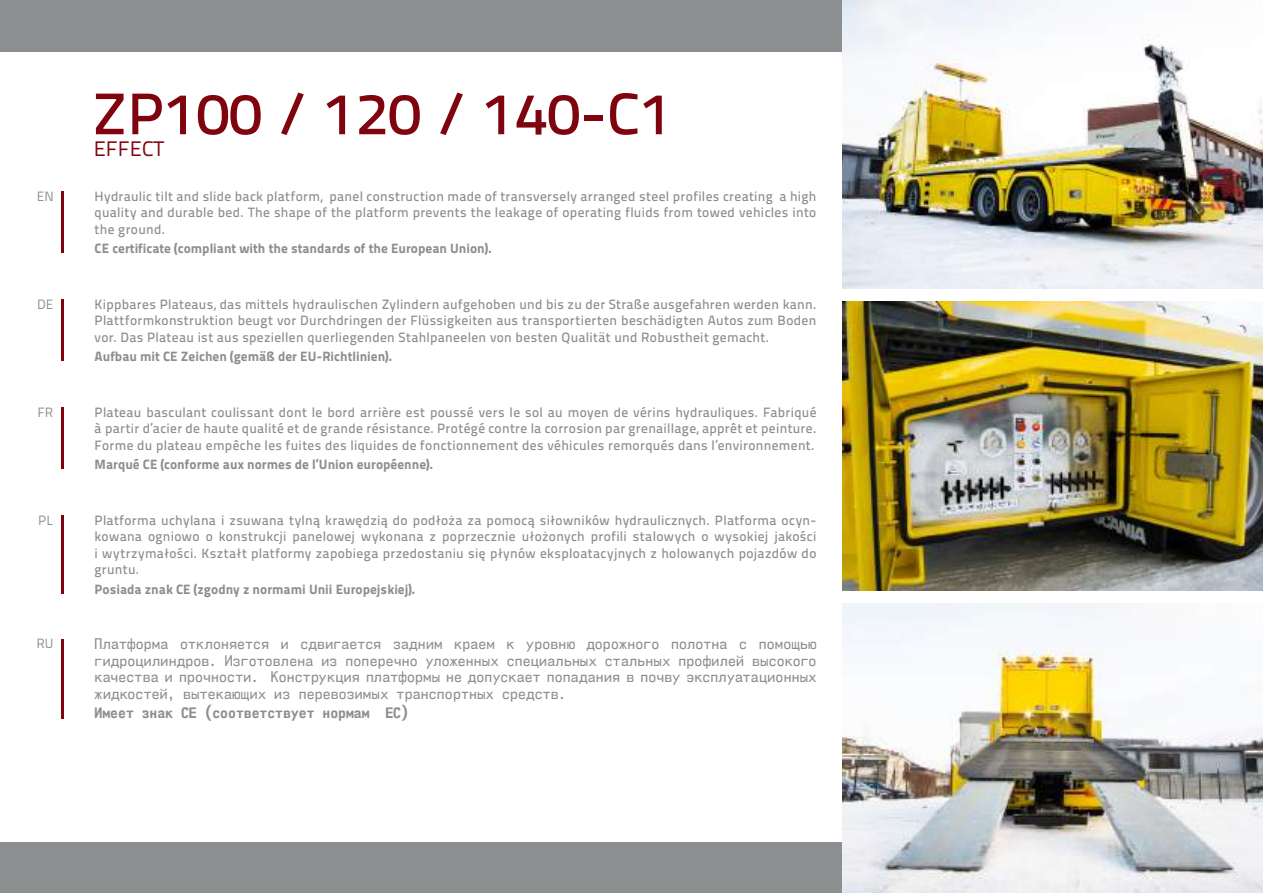
<style>
.page{position:relative;width:1263px;height:893px;background:#8c8f90}
.page>*{position:absolute;margin:0;border:0;box-sizing:border-box;transform-origin:0 0}
.t1{font:58.5px "Titillium Text 22 L 600 wt";color:#7f040d;scale:1.05 1}
.t2{font:21px "Titillium Text 22 L 400 wt";color:#7f040d}
.t3{font:13.5px/16.5px "Titillium Text 22 L 600 wt";letter-spacing:.025em;color:#8c8f90;text-align:justify}
.t4{font:13.5px/16.5px "NK57 Monospace Sc Rg";letter-spacing:.015em;color:#8c8f90;text-align:justify}
.t5{font:13.5px "Titillium Maps 29 L 999 wt";color:#8c8f90}
.t6{font:700 13.5px "NK57 Monospace Sc Rg";color:#8c8f90}
.t7{font:13.5px "Titillium Maps 29 L 400 wt";color:#8c8f90}
</style>
<div class="page">
<div style="left:0;top:52px;width:1263px;height:789px;background:#fff"></div>
<img style="left:842px;top:0;width:421px;height:289px">
<img style="left:842px;top:302px;width:421px;height:288px">
<img style="left:842px;top:603px;width:421px;height:290px">
<hr style="left:61px;top:191px;width:3px;height:62px;background:#7f040d">
<hr style="left:61px;top:300px;width:3px;height:61px;background:#7f040d">
<hr style="left:61px;top:407px;width:3px;height:62px;background:#7f040d">
<hr style="left:61px;top:516px;width:3px;height:78px;background:#7f040d">
<hr style="left:61px;top:639px;width:3px;height:79px;background:#7f040d">
<h1 class="t1" style="left:92px;top:69px;width:554px">ZP100 / 120 / 140-C1</h1>
<h2 class="t2" style="left:94px;top:133px;width:72px">EFFECT</h2>
<p class="t7" style="left:37px;top:186px;width:18px">EN</p>
<p class="t3" style="left:95px;top:187px;width:723px">Hydraulic tilt and slide back platform, panel construction made of transversely arranged steel profiles creating a high quality and durable bed. The shape of the platform prevents the leakage of operating fluids from towed vehicles into the ground.</p>
<p class="t5" style="left:95px;top:238px;width:399px">CE certificate (compliant with the standards of the European Union).</p>
<p class="t7" style="left:37px;top:294px;width:18px">DE</p>
<p class="t3" style="left:95px;top:295px;width:723px">Kippbares Plateaus, das mittels hydraulischen Zylindern aufgehoben und bis zu der Straße ausgefahren werden kann.<br>Plattformkonstruktion beugt vor Durchdringen der Flüssigkeiten aus transportierten beschädigten Autos zum Boden vor. Das Plateau ist aus speziellen querliegenden Stahlpaneelen von besten Qualität und Robustheit gemacht.</p>
<p class="t5" style="left:95px;top:346px;width:299px">Aufbau mit CE Zeichen (gemäß der EU-Richtlinien).</p>
<p class="t7" style="left:38px;top:402px;width:17px">FR</p>
<p class="t3" style="left:95px;top:403px;width:723px">Plateau basculant coulissant dont le bord arrière est poussé vers le sol au moyen de vérins hydrauliques. Fabriqué à partir d’acier de haute qualité et de grande résistance. Protégé contre la corrosion par grenaillage, apprêt et peinture.<br>Forme du plateau empêche les fuites des liquides de fonctionnement des véhicules remorqués dans l’environnement.</p>
<p class="t5" style="left:95px;top:454px;width:340px">Marqué CE (conforme aux normes de l’Union européenne).</p>
<p class="t7" style="left:38px;top:510px;width:17px">PL</p>
<p class="t3" style="left:95px;top:511px;width:723px">Platforma uchylana i zsuwana tylną krawędzią do podłoża za pomocą siłowników hydraulicznych. Platforma ocyn&shy;kowana ogniowo o konstrukcji panelowej wykonana z poprzecznie ułożonych profili stalowych o wysokiej jakości i wytrzymałości. Kształt platformy zapobiega przedostaniu się płynów eksploatacyjnych z holowanych pojazdów do gruntu.</p>
<p class="t5" style="left:95px;top:578px;width:322px">Posiada znak CE (zgodny z normami Unii Europejskiej).</p>
<p class="t7" style="left:37px;top:633px;width:19px">RU</p>
<p class="t4" style="left:95px;top:636px;width:723px">Платформа отклоняется и сдвигается задним краем к уровню дорожного полотна с помощью гидроцилиндров. Изготовлена из поперечно уложенных специальных стальных профилей высокого качества и прочности. Конструкция платформы не допускает попадания в почву эксплуатационных жидкостей, вытекающих из перевозимых транспортных средств.</p>
<p class="t6" style="left:95px;top:705px;width:316px">Имеет знак CE (соответствует нормам ЕС)</p>
</div>
